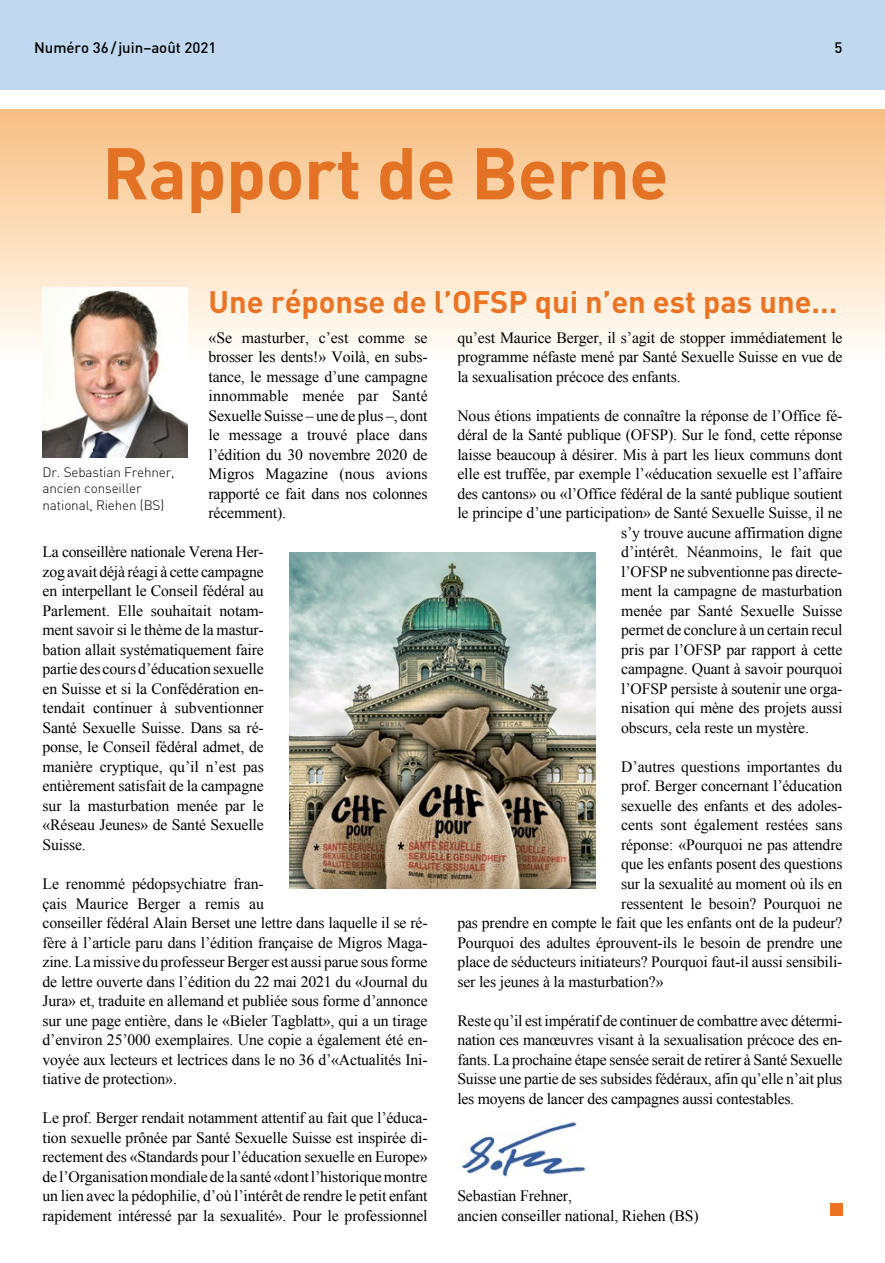
<style>
.page{position:relative;width:885px;height:1263px;background:#fff}
.page>*{position:absolute;margin:0;border:0;box-sizing:border-box;transform-origin:0 0}
._03_fliesstext{font:700 72px "DIN";letter-spacing:-.01em;color:#e47225}
._04_lead{font:700 30.75px "DIN";color:#ea7424}
._04_lead-2{font:15.75px/19.5px "Times New Roman";letter-spacing:-.01em;color:#000;text-align:justify}
.t1{font:500 15px "DIN";color:#000}
._03_fliesstext-2{font:300 13.5px/16.5px "DIN";letter-spacing:-.01em;color:#000}
</style>
<div class="page">
<div style="left:0;top:0;width:884px;height:89px;background:#c1d9f0"></div>
<div style="left:0;top:109px;width:884px;height:257px;background:linear-gradient(to bottom,#f8be81,#fffffd)"></div>
<img style="left:461px;top:1122px;width:125px;height:54px">
<img style="left:43px;top:287px;width:144px;height:170px">
<div style="left:829px;top:1203px;width:13px;height:13px;background:#ea7424"></div>
<img style="left:289px;top:553px;width:306px;height:336px">
<p class="t1" style="left:34px;top:38px;width:184px">Numéro 36/juin–août 2021</p>
<p class="t1" style="left:834px;top:38px;width:9px">5</p>
<p class="_03_fliesstext" style="left:102px;top:126px;width:568px">Rapport de Berne</p>
<p class="_04_lead" style="left:208px;top:281px;width:630px">Une réponse de l’OFSP qui n’en est pas une…</p>
<p class="_04_lead-2" style="left:208px;top:328px;width:221px">«Se masturber, c’est comme se brosser les dents!» Voilà, en subs&shy;tance, le message d’une campagne innommable menée par Santé Sexuelle Suisse – une de plus –, dont le message a trouvé place dans l’édition du 30 novembre 2020 de Migros Magazine (nous avions rapporté ce fait dans nos colonnes récemment).</p>
<p class="_04_lead-2" style="left:43px;top:542px;width:223px">La conseillère nationale Verena Her&shy;zog avait déjà réagi à cette campagne en interpellant le Conseil fédéral au Parlement. Elle souhaitait notam&shy;ment savoir si le thème de la mastur&shy;bation allait systématiquement faire partie des cours d’éducation sexuelle en Suisse et si la Confédération en&shy;tendait continuer à subventionner Santé Sexuelle Suisse. Dans sa ré&shy;ponse, le Conseil fédéral admet, de manière cryptique, qu’il n’est pas entièrement satisfait de la campagne sur la masturbation menée par le «Réseau Jeunes» de Santé Sexuelle Suisse.</p>
<p class="_04_lead-2" style="left:43px;top:874px;width:386px;text-align:left">Le renommé pédopsychiatre fran-<br>çais Maurice Berger a remis au<br>conseiller fédéral Alain Berset une lettre dans laquelle il se ré&shy;fère à l’article paru dans l’édition française de Migros Maga&shy;zine. La missive du professeur Berger est aussi parue sous forme de lettre ouverte dans l’édition du 22 mai 2021 du «Journal du Jura» et, traduite en allemand et publiée sous forme d’annonce sur une page entière, dans le «Bieler Tagblatt», qui a un tirage d’environ 25’000 exemplaires. Une copie a également été en&shy;voyée aux lecteurs et lectrices dans le no 36 d’«Actualités Ini&shy;tiative de protection».</p>
<p class="_04_lead-2" style="left:43px;top:1108px;width:386px">Le prof. Berger rendait notamment attentif au fait que l’éduca&shy;tion sexuelle prônée par Santé Sexuelle Suisse est inspirée di&shy;rectement des «Standards pour l’éducation sexuelle en Europe» de l’Organisation mondiale de la santé «dont l’historique montre un lien avec la pédophilie, d’où l’intérêt de rendre le petit enfant rapidement intéressé par la sexualité». Pour le professionnel</p>
<p class="_03_fliesstext-2" style="left:43px;top:464px;width:134px">Dr. Sebastian Frehner, ancien conseiller national, Riehen (BS)</p>
<p class="_04_lead-2" style="left:457px;top:328px;width:386px">qu’est Maurice Berger, il s’agit de stopper immédiatement le programme néfaste mené par Santé Sexuelle Suisse en vue de la sexualisation précoce des enfants.</p>
<p class="_04_lead-2" style="left:457px;top:406px;width:386px">Nous étions impatients de connaître la réponse de l’Office fé-</p>
<p class="_04_lead-2" style="left:457px;top:425px;width:386px">déral de la Santé publique (OFSP). Sur le fond, cette réponse</p>
<p class="_04_lead-2" style="left:457px;top:445px;width:386px">laisse beaucoup à désirer. Mis à part les lieux communs dont</p>
<p class="_04_lead-2" style="left:457px;top:464px;width:386px">elle est truffée, par exemple l’«éducation sexuelle est l’affaire</p>
<p class="_04_lead-2" style="left:457px;top:484px;width:386px">des cantons» ou «l’Office fédéral de la santé publique soutient</p>
<p class="_04_lead-2" style="left:457px;top:503px;width:386px">le principe d’une participation» de Santé Sexuelle Suisse, il ne</p>
<p class="_04_lead-2" style="left:621px;top:523px;width:223px">s’y trouve aucune affirmation digne</p>
<p class="_04_lead-2" style="left:621px;top:542px;width:223px">d’intérêt. Néanmoins, le fait que</p>
<p class="_04_lead-2" style="left:621px;top:562px;width:223px">l’OFSP ne subventionne pas directe-</p>
<p class="_04_lead-2" style="left:621px;top:581px;width:223px">ment la campagne de masturbation</p>
<p class="_04_lead-2" style="left:621px;top:601px;width:223px">menée par Santé Sexuelle Suisse</p>
<p class="_04_lead-2" style="left:621px;top:620px;width:223px">permet de conclure à un certain recul</p>
<p class="_04_lead-2" style="left:621px;top:640px;width:223px">pris par l’OFSP par rapport à cette</p>
<p class="_04_lead-2" style="left:621px;top:659px;width:223px">campagne. Quant à savoir pourquoi</p>
<p class="_04_lead-2" style="left:621px;top:679px;width:223px">l’OFSP persiste à soutenir une orga-</p>
<p class="_04_lead-2" style="left:621px;top:698px;width:223px">nisation qui mène des projets aussi</p>
<p class="_04_lead-2" style="left:621px;top:718px;width:189px">obscurs, cela reste un mystère.</p>
<p class="_04_lead-2" style="left:621px;top:757px;width:223px">D’autres questions importantes du</p>
<p class="_04_lead-2" style="left:621px;top:776px;width:223px">prof. Berger concernant l’éducation</p>
<p class="_04_lead-2" style="left:621px;top:796px;width:223px">sexuelle des enfants et des adoles-</p>
<p class="_04_lead-2" style="left:621px;top:815px;width:223px">cents sont également restées sans</p>
<p class="_04_lead-2" style="left:621px;top:835px;width:223px">réponse: «Pourquoi ne pas attendre</p>
<p class="_04_lead-2" style="left:621px;top:854px;width:223px">que les enfants posent des questions</p>
<p class="_04_lead-2" style="left:621px;top:874px;width:223px">sur la sexualité au moment où ils en</p>
<p class="_04_lead-2" style="left:621px;top:893px;width:223px">ressentent le besoin? Pourquoi ne</p>
<p class="_04_lead-2" style="left:457px;top:913px;width:386px">pas prendre en compte le fait que les enfants ont de la pudeur?</p>
<p class="_04_lead-2" style="left:457px;top:932px;width:386px">Pourquoi des adultes éprouvent-ils le besoin de prendre une</p>
<p class="_04_lead-2" style="left:457px;top:952px;width:386px">place de séducteurs initiateurs? Pourquoi faut-il aussi sensibili-</p>
<p class="_04_lead-2" style="left:457px;top:971px;width:208px">ser les jeunes à la masturbation?»</p>
<p class="_04_lead-2" style="left:457px;top:1010px;width:386px">Reste qu’il est impératif de continuer de combattre avec détermi&shy;nation ces manœuvres visant à la sexualisation précoce des en&shy;fants. La prochaine étape sensée serait de retirer à Santé Sexuelle Suisse une partie de ses subsides fédéraux, afin qu’elle n’ait plus les moyens de lancer des campagnes aussi contestables.</p>
<p class="_04_lead-2" style="left:457px;top:1186px;width:116px">Sebastian Frehner,</p>
<p class="_04_lead-2" style="left:457px;top:1205px;width:243px">ancien conseiller national, Riehen (BS)</p>
</div>
